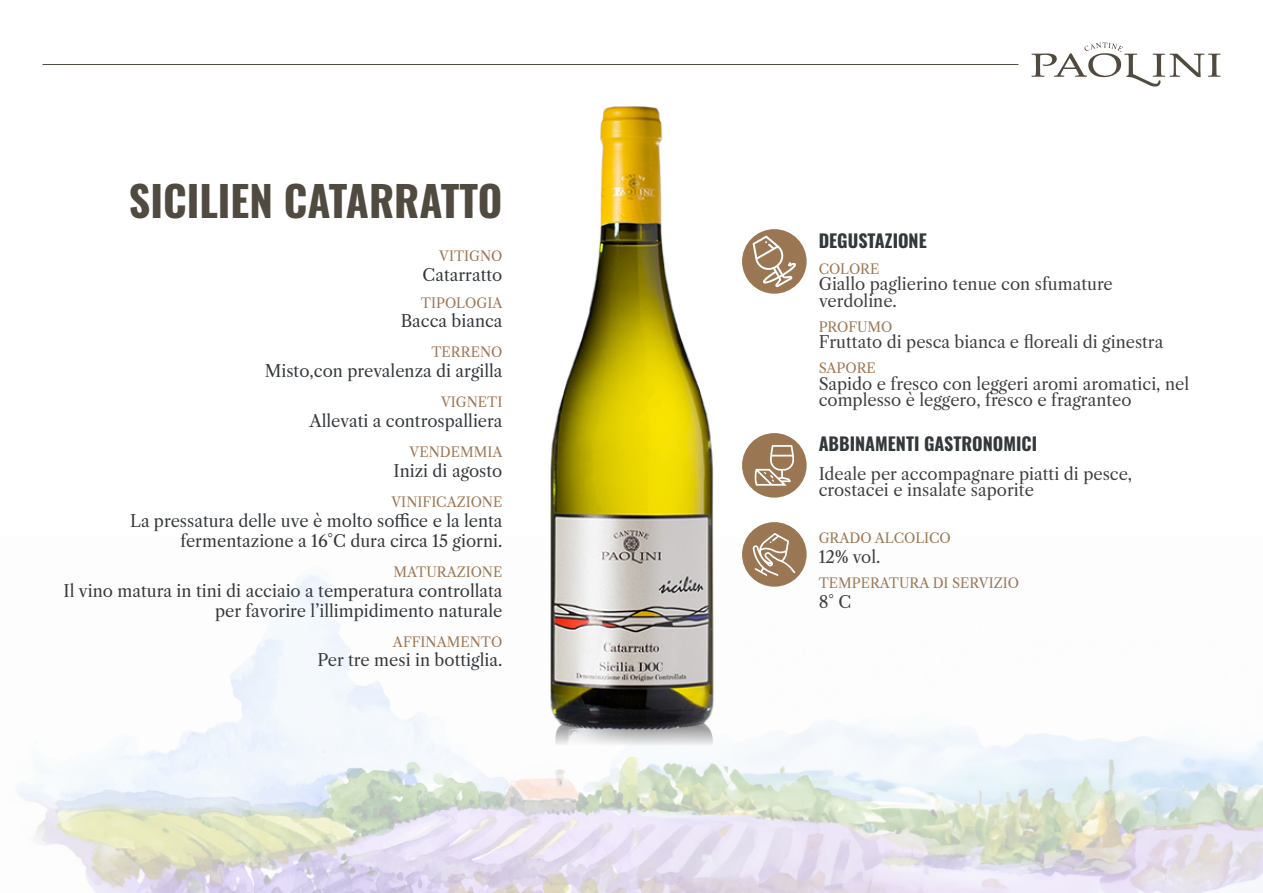
<style>
.page{position:relative;width:1263px;height:893px;background:#fff}
.page>*{position:absolute;margin:0;border:0;box-sizing:border-box;transform-origin:0 0}
.t1{font:700 42px "Oswald";color:#514a40}
.t2{font:700 18px "Oswald";color:#33383a}
.t3{font:16.5px/19.8px "Libre Caslon Text";color:#33373a;text-align:right}
.t4{font:16.5px/16.5px "Libre Caslon Text";color:#3d3d3d}
.t5{font:13.5px "Libre Caslon Text";color:#9b7653}
</style>
<div class="page">
<svg style="left:1031px;top:42px;width:189px;height:45px"></svg>
<hr style="left:43px;top:64px;width:975px;height:1px;background:#514a40">
<img style="left:16px;top:539px;width:1247px;height:354px">
<img style="left:546px;top:732px;width:171px;height:14px">
<img style="left:546px;top:106px;width:171px;height:626px">
<div style="left:742px;top:522px;width:65px;height:65px;background:#9b7653;border-radius:50%"></div>
<svg style="left:753px;top:533px;width:42px;height:43px"></svg>
<div style="left:742px;top:229px;width:65px;height:65px;background:#9b7653;border-radius:50%"></div>
<svg style="left:753px;top:236px;width:43px;height:52px"></svg>
<div style="left:742px;top:433px;width:65px;height:65px;background:#9b7653;border-radius:50%"></div>
<svg style="left:754px;top:445px;width:40px;height:41px"></svg>
<p class="t1" style="left:129px;top:179px;width:375px">SICILIEN CATARRATTO</p>
<p class="t5" style="left:439px;top:248px;width:65px">VITIGNO</p>
<p class="t3" style="left:423px;top:265px;width:81px">Catarratto</p>
<p class="t5" style="left:421px;top:294px;width:83px">TIPOLOGIA</p>
<p class="t3" style="left:401px;top:312px;width:103px">Bacca bianca</p>
<p class="t5" style="left:431px;top:344px;width:72px">TERRENO</p>
<p class="t3" style="left:265px;top:362px;width:239px">Misto,con prevalenza di argilla</p>
<p class="t5" style="left:441px;top:394px;width:63px">VIGNETI</p>
<p class="t3" style="left:309px;top:411px;width:195px">Allevati a controspalliera</p>
<p class="t5" style="left:410px;top:444px;width:94px">VENDEMMIA</p>
<p class="t3" style="left:393px;top:461px;width:110px">Inizi di agosto</p>
<p class="t5" style="left:392px;top:494px;width:112px">VINIFICAZIONE</p>
<p class="t3" style="left:130px;top:511px;width:374px">La pressatura delle uve è molto soffice e la lenta fermentazione a 16°C dura circa 15 giorni.</p>
<p class="t5" style="left:393px;top:564px;width:110px">MATURAZIONE</p>
<p class="t3" style="left:64px;top:581px;width:440px">Il vino matura in tini di acciaio a temperatura controllata per favorire l’illimpidimento naturale</p>
<p class="t5" style="left:393px;top:633px;width:111px">AFFINAMENTO</p>
<p class="t3" style="left:317px;top:651px;width:186px">Per tre mesi in bottiglia.</p>
<p class="t2" style="left:819px;top:231px;width:110px">DEGUSTAZIONE</p>
<p class="t5" style="left:819px;top:261px;width:62px">COLORE</p>
<p class="t4" style="left:819px;top:276px;width:296px">Giallo paglierino tenue con sfumature verdoline.</p>
<p class="t5" style="left:819px;top:319px;width:75px">PROFUMO</p>
<p class="t4" style="left:819px;top:334px;width:346px">Fruttato di pesca bianca e floreali di ginestra</p>
<p class="t5" style="left:819px;top:360px;width:59px">SAPORE</p>
<p class="t4" style="left:819px;top:376px;width:372px">Sapido e fresco con leggeri aromi aromatici, nel complesso è leggero, fresco e fragranteo</p>
<p class="t2" style="left:819px;top:434px;width:220px">ABBINAMENTI GASTRONOMICI</p>
<p class="t4" style="left:819px;top:466px;width:315px">Ideale per accompagnare piatti di pesce, crostacei e insalate saporite</p>
<p class="t5" style="left:819px;top:530px;width:134px">GRADO ALCOLICO</p>
<p class="t4" style="left:819px;top:549px;width:63px">12% vol.</p>
<p class="t5" style="left:819px;top:575px;width:202px">TEMPERATURA DI SERVIZIO</p>
<p class="t4" style="left:819px;top:593px;width:34px">8° C</p>
</div>
